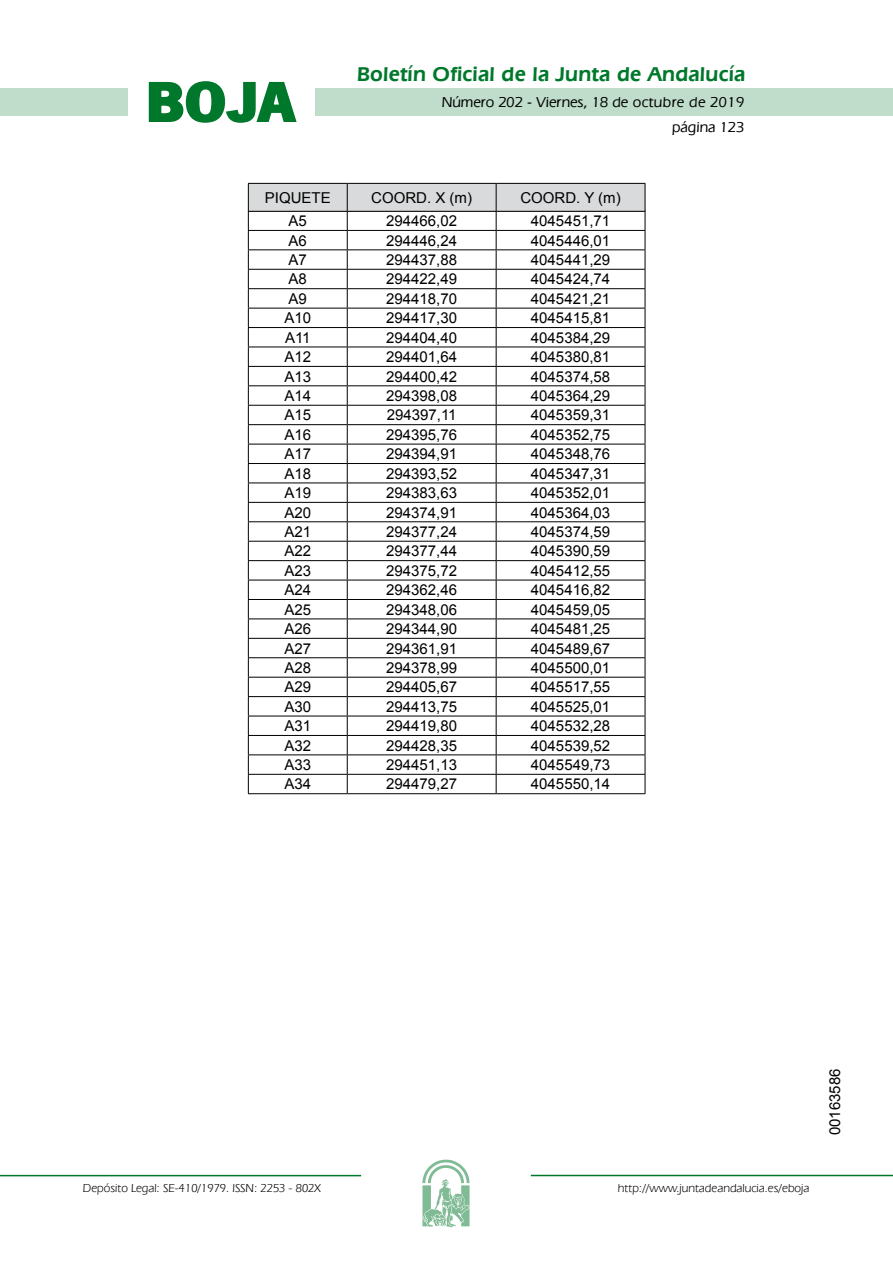
<style>
.page{position:relative;width:893px;height:1263px;background:#fff}
.page>*{position:absolute;margin:0;border:0;box-sizing:border-box;transform-origin:0 0}
.t1{font:700 57.75px "News Got T";color:#00782c;scale:1.14 1}
.t2{font:600 21px "Eras IT Cby BT";letter-spacing:.01em;color:#00782c}
.t3{font:15px "Arial";color:#000}
.t4{font:500 15px/24.5px "Eras IT Cby BT";color:#000;text-align:right}
.t5{font:12px "Eras IT Cby BT";color:#000}
</style>
<div class="page">
<div style="left:315px;top:88px;width:577px;height:28px;background:#bfddca"></div>
<div style="left:0;top:88px;width:128px;height:28px;background:#bfddca"></div>
<hr style="left:0;top:1175px;width:361px;height:1px;background:#00782c">
<svg style="left:422px;top:1159px;width:47px;height:68px"></svg>
<hr style="left:531px;top:1175px;width:361px;height:1px;background:#00782c">
<svg style="left:148px;top:81px;width:149px;height:42px"></svg>
<hr style="left:248px;top:793px;width:99px;height:1px;background:#000">
<hr style="left:347px;top:793px;width:149px;height:1px;background:#000">
<hr style="left:496px;top:793px;width:149px;height:1px;background:#000">
<svg style="left:248px;top:183px;width:397px;height:610px"></svg>
<hr style="left:248px;top:211px;width:99px;height:1px;background:#000">
<hr style="left:347px;top:211px;width:149px;height:1px;background:#000">
<hr style="left:496px;top:211px;width:149px;height:1px;background:#000">
<h1 class="t1" style="left:145px;top:68px;width:133px">BOJA</h1>
<h2 class="t2" style="left:357px;top:62px;width:390px">Boletín Oficial de la Junta de Andalucía</h2>
<p class="t4" style="left:442px;top:90px;width:304px">Número 202 - Viernes, 18 de octubre de 2019 página 123</p>
<p class="t3" style="left:265px;top:188px;width:67px">PIQUETE</p>
<p class="t3" style="left:371px;top:188px;width:102px">COORD. X (m)</p>
<p class="t3" style="left:520px;top:188px;width:102px">COORD. Y (m)</p>
<p class="t3" style="left:288px;top:211px;width:20px">A5</p>
<p class="t3" style="left:386px;top:211px;width:72px">294466,02</p>
<p class="t3" style="left:531px;top:211px;width:81px">4045451,71</p>
<p class="t3" style="left:288px;top:231px;width:20px">A6</p>
<p class="t3" style="left:386px;top:231px;width:72px">294446,24</p>
<p class="t3" style="left:531px;top:231px;width:81px">4045446,01</p>
<p class="t3" style="left:288px;top:250px;width:20px">A7</p>
<p class="t3" style="left:386px;top:250px;width:72px">294437,88</p>
<p class="t3" style="left:531px;top:250px;width:81px">4045441,29</p>
<p class="t3" style="left:288px;top:269px;width:20px">A8</p>
<p class="t3" style="left:386px;top:269px;width:72px">294422,49</p>
<p class="t3" style="left:531px;top:269px;width:81px">4045424,74</p>
<p class="t3" style="left:288px;top:289px;width:20px">A9</p>
<p class="t3" style="left:386px;top:289px;width:72px">294418,70</p>
<p class="t3" style="left:531px;top:289px;width:81px">4045421,21</p>
<p class="t3" style="left:284px;top:308px;width:28px">A10</p>
<p class="t3" style="left:386px;top:308px;width:72px">294417,30</p>
<p class="t3" style="left:531px;top:308px;width:81px">4045415,81</p>
<p class="t3" style="left:285px;top:328px;width:27px">A11</p>
<p class="t3" style="left:386px;top:328px;width:72px">294404,40</p>
<p class="t3" style="left:531px;top:328px;width:81px">4045384,29</p>
<p class="t3" style="left:284px;top:347px;width:28px">A12</p>
<p class="t3" style="left:386px;top:347px;width:72px">294401,64</p>
<p class="t3" style="left:531px;top:347px;width:81px">4045380,81</p>
<p class="t3" style="left:284px;top:366px;width:28px">A13</p>
<p class="t3" style="left:386px;top:366px;width:72px">294400,42</p>
<p class="t3" style="left:531px;top:366px;width:81px">4045374,58</p>
<p class="t3" style="left:284px;top:386px;width:28px">A14</p>
<p class="t3" style="left:386px;top:386px;width:72px">294398,08</p>
<p class="t3" style="left:531px;top:386px;width:81px">4045364,29</p>
<p class="t3" style="left:284px;top:405px;width:28px">A15</p>
<p class="t3" style="left:387px;top:405px;width:71px">294397,11</p>
<p class="t3" style="left:531px;top:405px;width:81px">4045359,31</p>
<p class="t3" style="left:284px;top:425px;width:28px">A16</p>
<p class="t3" style="left:386px;top:425px;width:72px">294395,76</p>
<p class="t3" style="left:531px;top:425px;width:81px">4045352,75</p>
<p class="t3" style="left:284px;top:444px;width:28px">A17</p>
<p class="t3" style="left:386px;top:444px;width:72px">294394,91</p>
<p class="t3" style="left:531px;top:444px;width:81px">4045348,76</p>
<p class="t3" style="left:284px;top:464px;width:28px">A18</p>
<p class="t3" style="left:386px;top:464px;width:72px">294393,52</p>
<p class="t3" style="left:531px;top:464px;width:81px">4045347,31</p>
<p class="t3" style="left:284px;top:483px;width:28px">A19</p>
<p class="t3" style="left:386px;top:483px;width:72px">294383,63</p>
<p class="t3" style="left:531px;top:483px;width:81px">4045352,01</p>
<p class="t3" style="left:284px;top:502px;width:28px">A20</p>
<p class="t3" style="left:386px;top:502px;width:72px">294374,91</p>
<p class="t3" style="left:531px;top:502px;width:81px">4045364,03</p>
<p class="t3" style="left:284px;top:522px;width:28px">A21</p>
<p class="t3" style="left:386px;top:522px;width:72px">294377,24</p>
<p class="t3" style="left:531px;top:522px;width:81px">4045374,59</p>
<p class="t3" style="left:284px;top:541px;width:28px">A22</p>
<p class="t3" style="left:386px;top:541px;width:72px">294377,44</p>
<p class="t3" style="left:531px;top:541px;width:81px">4045390,59</p>
<p class="t3" style="left:284px;top:561px;width:28px">A23</p>
<p class="t3" style="left:386px;top:561px;width:72px">294375,72</p>
<p class="t3" style="left:531px;top:561px;width:81px">4045412,55</p>
<p class="t3" style="left:284px;top:580px;width:28px">A24</p>
<p class="t3" style="left:386px;top:580px;width:72px">294362,46</p>
<p class="t3" style="left:531px;top:580px;width:81px">4045416,82</p>
<p class="t3" style="left:284px;top:600px;width:28px">A25</p>
<p class="t3" style="left:386px;top:600px;width:72px">294348,06</p>
<p class="t3" style="left:531px;top:600px;width:81px">4045459,05</p>
<p class="t3" style="left:284px;top:619px;width:28px">A26</p>
<p class="t3" style="left:386px;top:619px;width:72px">294344,90</p>
<p class="t3" style="left:531px;top:619px;width:81px">4045481,25</p>
<p class="t3" style="left:284px;top:638px;width:28px">A27</p>
<p class="t3" style="left:386px;top:638px;width:72px">294361,91</p>
<p class="t3" style="left:531px;top:638px;width:81px">4045489,67</p>
<p class="t3" style="left:284px;top:658px;width:28px">A28</p>
<p class="t3" style="left:386px;top:658px;width:72px">294378,99</p>
<p class="t3" style="left:531px;top:658px;width:81px">4045500,01</p>
<p class="t3" style="left:284px;top:677px;width:28px">A29</p>
<p class="t3" style="left:386px;top:677px;width:72px">294405,67</p>
<p class="t3" style="left:531px;top:677px;width:81px">4045517,55</p>
<p class="t3" style="left:284px;top:697px;width:28px">A30</p>
<p class="t3" style="left:386px;top:697px;width:72px">294413,75</p>
<p class="t3" style="left:531px;top:697px;width:81px">4045525,01</p>
<p class="t3" style="left:284px;top:716px;width:28px">A31</p>
<p class="t3" style="left:386px;top:716px;width:72px">294419,80</p>
<p class="t3" style="left:531px;top:716px;width:81px">4045532,28</p>
<p class="t3" style="left:284px;top:736px;width:28px">A32</p>
<p class="t3" style="left:386px;top:736px;width:72px">294428,35</p>
<p class="t3" style="left:531px;top:736px;width:81px">4045539,52</p>
<p class="t3" style="left:284px;top:755px;width:28px">A33</p>
<p class="t3" style="left:386px;top:755px;width:72px">294451,13</p>
<p class="t3" style="left:531px;top:755px;width:81px">4045549,73</p>
<p class="t3" style="left:284px;top:774px;width:28px">A34</p>
<p class="t3" style="left:386px;top:774px;width:72px">294479,27</p>
<p class="t3" style="left:531px;top:774px;width:81px">4045550,14</p>
<p class="t5" style="left:83px;top:1181px;width:239px">Depósito Legal: SE-410/1979. ISSN: 2253 - 802X</p>
<p class="t5" style="left:618px;top:1181px;width:193px">http://www.juntadeandalucia.es/eboja</p>
<p class="t3" style="left:825px;top:1135px;width:68px;rotate:-90deg">00163586</p>
</div>
